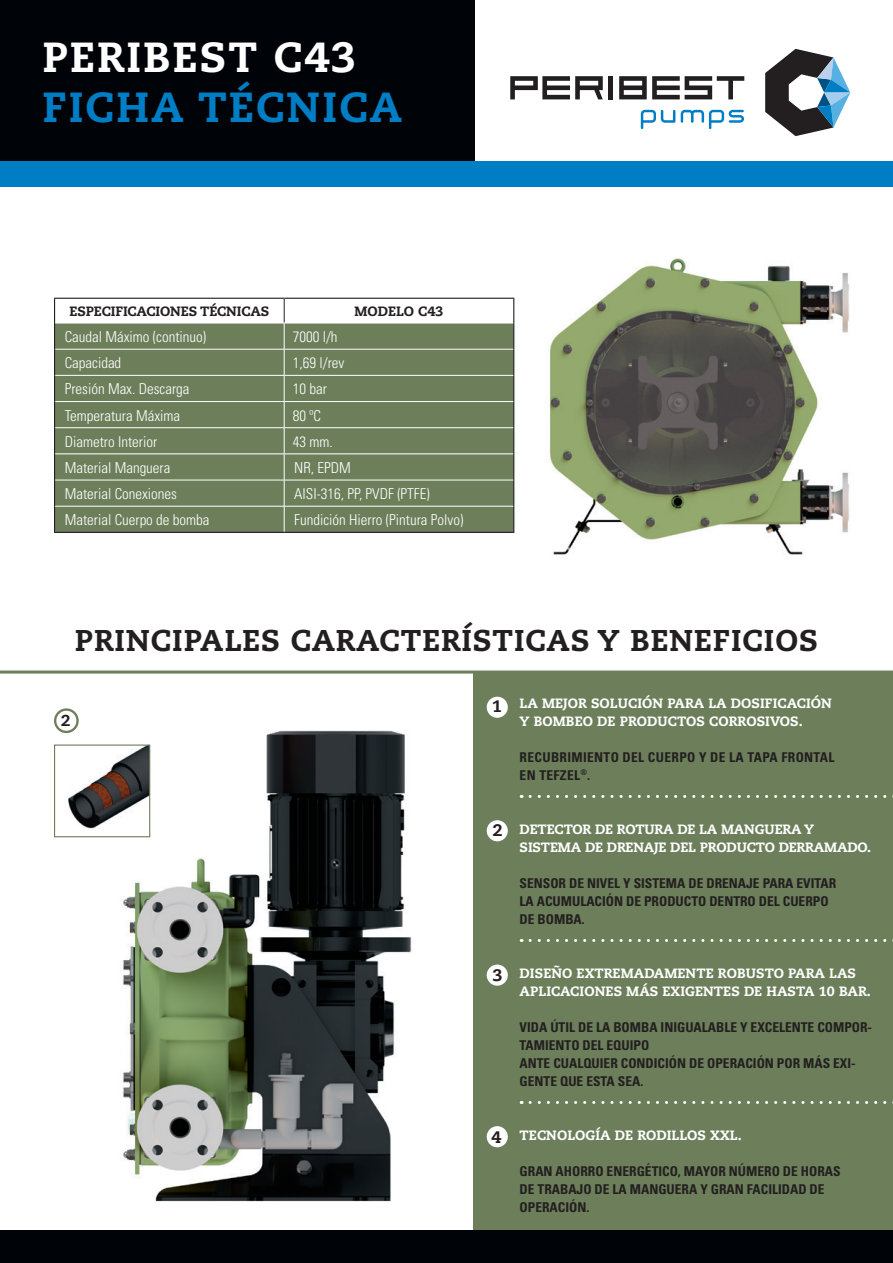
<style>
.page{position:relative;width:893px;height:1263px;background:#fff}
.page>*{position:absolute;margin:0;border:0;box-sizing:border-box;transform-origin:0 0}
.t1{font:800 42px "Caecilia";letter-spacing:.05em;color:#007ec5}
.t2{font:800 42px "Caecilia";letter-spacing:.05em;color:#fff}
.t3{font:800 30px "Caecilia";letter-spacing:.03em;color:#231f20}
.t4{font:800 16.65px "Caecilia";color:#231f20}
.t5{font:800 15.75px "Caecilia";color:#231f20}
.t6{font:300 condensed 15px "Univers";color:#fff}
.t7{font:700 condensed 13.5px/18px "Univers";color:#231f20}
.t8{font:800 13.5px/18px "Caecilia";letter-spacing:.005em;color:#fff}
.t9{font:700 condensed 13.5px/18px "Univers";letter-spacing:.025em;color:#231f20}
.t10{font:800 13.5px "Caecilia";letter-spacing:-.01em;color:#231f20}
</style>
<div class="page">
<div style="left:0;top:0;width:474px;height:181px;background:#000408"></div>
<div style="left:0;top:162px;width:893px;height:25px;background:#007ec5"></div>
<svg style="left:765px;top:49px;width:85px;height:87px"></svg>
<svg style="left:641px;top:110px;width:34px;height:19px"></svg>
<svg style="left:681px;top:110px;width:63px;height:19px"></svg>
<svg style="left:510px;top:76px;width:93px;height:23px"></svg>
<hr style="left:609px;top:76px;width:4px;height:23px;background:#231f20">
<svg style="left:619px;top:76px;width:125px;height:23px"></svg>
<img style="left:549px;top:258px;width:301px;height:297px">
<svg style="left:54px;top:298px;width:460px;height:234px;background:#7e8f6f"></svg>
<hr style="left:55px;top:480px;width:229px;height:1px;background:#fff">
<hr style="left:284px;top:480px;width:229px;height:1px;background:#fff">
<hr style="left:55px;top:506px;width:229px;height:1px;background:#fff">
<hr style="left:284px;top:506px;width:229px;height:1px;background:#fff">
<hr style="left:54px;top:532px;width:230px;height:1px;background:#231f20">
<hr style="left:284px;top:532px;width:230px;height:1px;background:#231f20">
<img style="left:94px;top:730px;width:318px;height:472px">
<img style="left:68px;top:746px;width:80px;height:89px">
<div style="left:54px;top:744px;width:96px;height:93px;border:1px solid #6c7f5a"></div>
<svg style="left:55px;top:709px;width:23px;height:23px"></svg>
<div style="left:54px;top:708px;width:25px;height:25px;border:2px solid #6c7f5a;border-radius:50%"></div>
<div style="left:473px;top:671px;width:420px;height:592px;background:#6c7f5a"></div>
<svg style="left:530px;top:795px;width:363px;height:3px"></svg>
<svg style="left:530px;top:939px;width:363px;height:3px"></svg>
<svg style="left:530px;top:1101px;width:363px;height:3px"></svg>
<div style="left:485px;top:695px;width:24px;height:24px;background:#fff;border-radius:50%"></div>
<div style="left:484px;top:694px;width:26px;height:26px;border:2px solid #6c7f5a;border-radius:50%"></div>
<div style="left:485px;top:819px;width:24px;height:23px;background:#fff;border-radius:50%"></div>
<div style="left:484px;top:818px;width:26px;height:26px;border:2px solid #6c7f5a;border-radius:50%"></div>
<div style="left:485px;top:963px;width:24px;height:24px;background:#fff;border-radius:50%"></div>
<div style="left:484px;top:962px;width:26px;height:26px;border:2px solid #6c7f5a;border-radius:50%"></div>
<div style="left:485px;top:1125px;width:24px;height:23px;background:#fff;border-radius:50%"></div>
<div style="left:484px;top:1124px;width:26px;height:26px;border:2px solid #6c7f5a;border-radius:50%"></div>
<div style="left:0;top:1231px;width:893px;height:32px;background:#000408"></div>
<hr style="left:0;top:670px;width:893px;height:3px;background:#6c7f5a">
<h1 class="t2" style="left:43px;top:31px;width:315px">PERIBEST C43</h1>
<h1 class="t1" style="left:43px;top:82px;width:361px">FICHA TÉCNICA</h1>
<p class="t10" style="left:69px;top:303px;width:200px">ESPECIFICACIONES TÉCNICAS</p>
<p class="t10" style="left:355px;top:303px;width:90px">MODELO C43</p>
<p class="t6" style="left:65px;top:328px;width:143px">Caudal Máximo (continuo)</p>
<p class="t6" style="left:293px;top:328px;width:46px">7000 l/h</p>
<p class="t6" style="left:65px;top:354px;width:58px">Capacidad</p>
<p class="t6" style="left:293px;top:354px;width:53px">1,69 l/rev</p>
<p class="t6" style="left:65px;top:380px;width:126px">Presión Max. Descarga</p>
<p class="t6" style="left:293px;top:380px;width:36px">10 bar</p>
<p class="t6" style="left:65px;top:406px;width:117px">Temperatura Máxima</p>
<p class="t6" style="left:293px;top:406px;width:30px">80 ºC</p>
<p class="t6" style="left:65px;top:432px;width:94px">Diametro Interior</p>
<p class="t6" style="left:293px;top:432px;width:41px">43 mm.</p>
<p class="t6" style="left:65px;top:459px;width:107px">Material Manguera</p>
<p class="t6" style="left:294px;top:459px;width:58px">NR, EPDM</p>
<p class="t6" style="left:65px;top:485px;width:114px">Material Conexiones</p>
<p class="t6" style="left:294px;top:485px;width:137px">AISI-316, PP, PVDF (PTFE)</p>
<p class="t6" style="left:65px;top:511px;width:146px">Material Cuerpo de bomba</p>
<p class="t6" style="left:294px;top:511px;width:171px">Fundición Hierro (Pintura Polvo)</p>
<h2 class="t3" style="left:75px;top:621px;width:347px">PRINCIPALES CARACTER</h2>
<h2 class="t3" style="left:461px;top:621px;width:355px">ÍSTICAS Y BENEFICIOS</h2>
<p class="t5" style="left:61px;top:711px;width:11px">2</p>
<p class="t4" style="left:492px;top:696px;width:11px">1</p>
<p class="t8" style="left:520px;top:694px;width:269px">LA MEJOR SOLUCIÓN PARA LA DOSIFICAC</p>
<p class="t8" style="left:806px;top:694px;width:27px">IÓN</p>
<p class="t8" style="left:520px;top:712px;width:285px">Y BOMBEO DE PRODUCTOS CORROSIVOS.</p>
<p class="t9" style="left:520px;top:748px;width:316px">RECUBRIMIENTO DEL CUERPO Y DE LA TAPA FRONTAL<br>EN TEFZEL<sup>®</sup>.</p>
<p class="t4" style="left:493px;top:820px;width:11px">2</p>
<p class="t8" style="left:520px;top:820px;width:214px">DETECTOR DE ROTURA DE LA MAN</p>
<p class="t8" style="left:520px;top:820px;width:306px;text-indent:235px">GUERA Y<br>SISTEMA DE DRENAJE DEL PRODUCTO DERRAMADO</p>
<p class="t8" style="left:867px;top:838px;width:5px">.</p>
<p class="t7" style="left:520px;top:874px;width:315px">SENSOR DE NIVEL Y SISTEMA DE DRENAJE PARA EVITAR<br>LA ACUMULACIÓN DE PRODUCTO DENTRO DEL CUERPO<br>DE BOMBA.</p>
<p class="t4" style="left:493px;top:964px;width:11px">3</p>
<p class="t8" style="left:520px;top:964px;width:85px">DISEÑO EXTRE</p>
<p class="t8" style="left:621px;top:964px;width:127px">MADAMENTE ROBUST</p>
<p class="t8" style="left:774px;top:964px;width:83px">O PARA LAS</p>
<p class="t8" style="left:520px;top:982px;width:204px">APLICACIONES MÁS EXIGENTES</p>
<p class="t8" style="left:744px;top:982px;width:128px">DE HASTA 10 BAR.</p>
<p class="t7" style="left:520px;top:1018px;width:8px">VIDA</p>
<p class="t7" style="left:550px;top:1018px;width:73px">ÚTIL DELABOMBA</p>
<p class="t7" style="left:661px;top:1018px;width:33px">INIGUALABLE</p>
<p class="t7" style="left:740px;top:1018px;width:33px">Y EXCELENTE</p>
<p class="t7" style="left:817px;top:1018px;width:10px">COMPO</p>
<p class="t7" style="left:860px;top:1018px;width:14px">R-</p>
<p class="t7" style="left:520px;top:1036px;width:9px">TAMIENTO</p>
<p class="t7" style="left:583px;top:1036px;width:8px">DEL</p>
<p class="t7" style="left:607px;top:1036px;width:23px">EQUIPO</p>
<p class="t7" style="left:520px;top:1054px;width:9px">ANTE</p>
<p class="t7" style="left:553px;top:1054px;width:9px">CUAL</p>
<p class="t7" style="left:583px;top:1054px;width:46px">QUIER CONDICIÓN</p>
<p class="t7" style="left:689px;top:1054px;width:57px">DEOPERACIÓN</p>
<p class="t7" style="left:777px;top:1054px;width:80px">PO R MÁS EXI-</p>
<p class="t7" style="left:520px;top:1072px;width:17px">GENTE</p>
<p class="t7" style="left:560px;top:1072px;width:85px">QUE ESTA SEA.</p>
<p class="t4" style="left:492px;top:1126px;width:11px">4</p>
<p class="t8" style="left:520px;top:1126px;width:224px">TECNOLOGÍA DE RODILLOS XXL.</p>
<p class="t7" style="left:520px;top:1162px;width:140px">GRAN AHORRO ENERGÉTICO</p>
<p class="t7" style="left:678px;top:1162px;width:16px">, MAYO</p>
<p class="t7" style="left:718px;top:1162px;width:124px">R NÚMERO DE HORAS</p>
<p class="t7" style="left:520px;top:1180px;width:42px">DE TRABAJO</p>
<p class="t7" style="left:595px;top:1180px;width:46px">DELAMAN</p>
<p class="t7" style="left:658px;top:1180px;width:96px">GUERA Y GRAN FACILIDAD</p>
<p class="t7" style="left:810px;top:1180px;width:8px">DE</p>
<p class="t7" style="left:520px;top:1198px;width:39px">OPERACIÓN</p>
<p class="t7" style="left:586px;top:1198px;width:4px">.</p>
</div>
